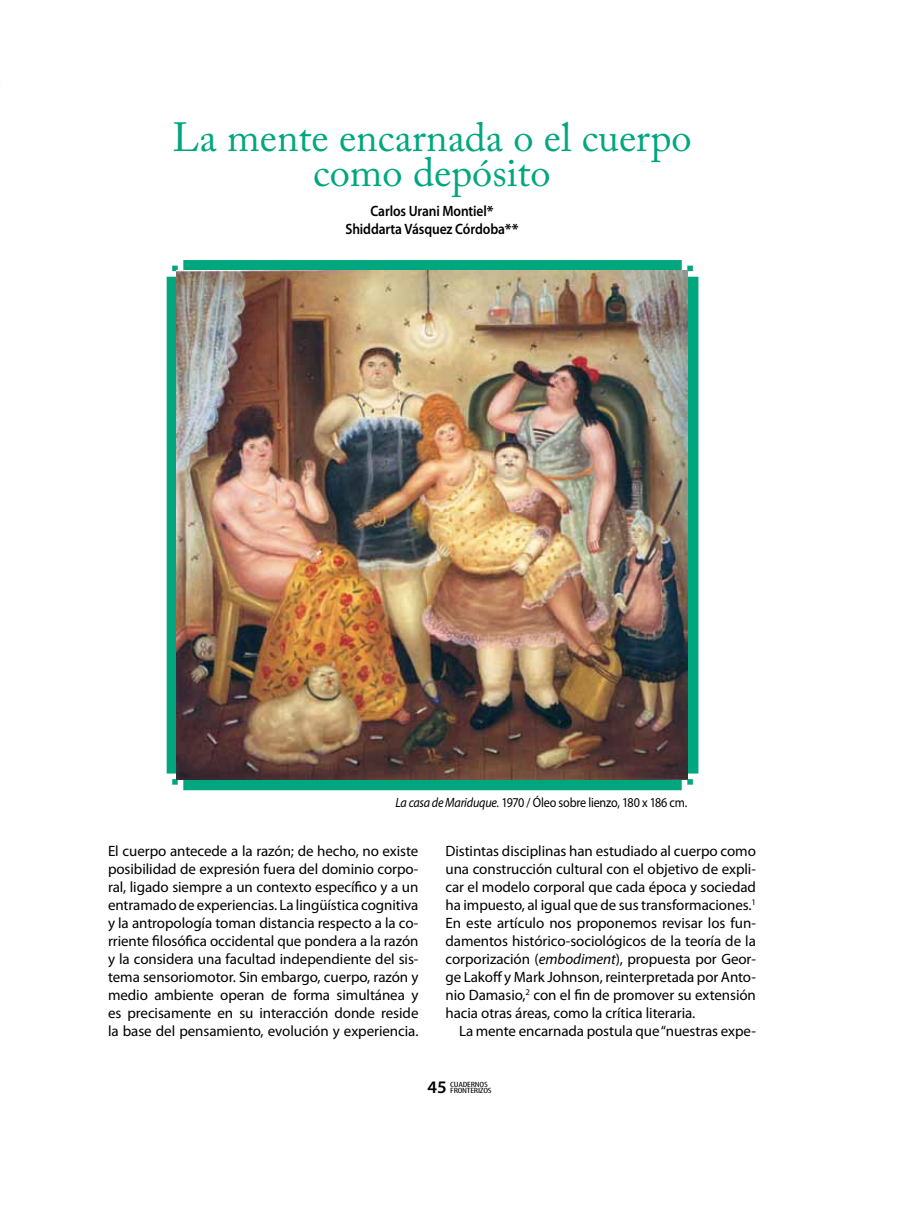
<style>
.page{position:relative;width:918px;height:1215px;background:#fff}
.page>*{position:absolute;margin:0;border:0;box-sizing:border-box;transform-origin:0 0}
.t1{font:40.5px/34.5px "Adobe Caslon Pro";color:#00a77e;text-align:center}
.t2{font:600 17.7px "Myriad Pro";color:#000}
.t3{font:15px/18px "Myriad Pro";letter-spacing:-.005em;color:#000;text-align:justify}
.t4{font:600 15px/18px "Myriad Pro";letter-spacing:-.01em;color:#000;text-align:center;scale:.9 1}
.t5{font:13.5px "Myriad Pro";letter-spacing:-.015em;color:#000;scale:.9 1}
.t6{font:condensed 7.65px "Myriad Pro";letter-spacing:-.02em;color:#000;scale:1.37 1}
.s1{font-weight:700}
.s2{font-style:italic}
</style>
<div class="page">
<svg style="left:167px;top:260px;width:531px;height:530px;background:#14a882"></svg>
<img style="left:177px;top:271px;width:510px;height:509px">
<h1 class="t1" style="left:172px;top:120px;width:521px">La mente encarnada o el cuerpo como depósito</h1>
<p class="t4" style="left:345px;top:201px;width:194px">Carlos Urani Montiel<span class="s1">*<br></span>Shiddarta Vásquez Córdoba<span class="s1">**</span></p>
<p class="t5" style="left:396px;top:794px;width:326px"><span class="s2">La casa de Mariduque.</span> 1970 / Óleo sobre lienzo, 180 x 186 cm.</p>
<p class="t3" style="left:108px;top:842px;width:312px">El cuerpo antecede a la razón; de hecho, no existe posibilidad de expresión fuera del dominio corpo&shy;ral, ligado siempre a un contexto específico y a un entramado de experiencias. La lingüística cognitiva y la antropología toman distancia respecto a la co&shy;rriente filosófica occidental que pondera a la razón y la considera una facultad independiente del sis&shy;tema sensoriomotor. Sin embargo, cuerpo, razón y medio ambiente operan de forma simultánea y es precisamente en su interacción donde reside la base del pensamiento, evolución y experiencia.</p>
<p class="t3" style="left:446px;top:842px;width:312px">Distintas disciplinas han estudiado al cuerpo como una construcción cultural con el objetivo de expli&shy;car el modelo corporal que cada época y sociedad ha impuesto, al igual que de sus transformaciones.<sup>1<br></sup>En este artículo nos proponemos revisar los fun&shy;damentos histórico-sociológicos de la teoría de la corporización (<span class="s2">embodiment</span>), propuesta por Geor&shy;ge Lakoff y Mark Johnson, reinterpretada por Anto&shy;nio Damasio,<sup>2</sup> con el fin de promover su extensión hacia otras áreas, como la crítica literaria.</p>
<p class="t3" style="left:459px;top:1022px;width:298px">La mente encarnada postula que “nuestras expe-</p>
<p class="t6" style="left:450px;top:1080px;width:29px">CUADERNOS</p>
<p class="t2" style="left:427px;top:1076px;width:21px">45</p>
<p class="t6" style="left:450px;top:1086px;width:32px">FRONTERIZOS</p>
</div>
